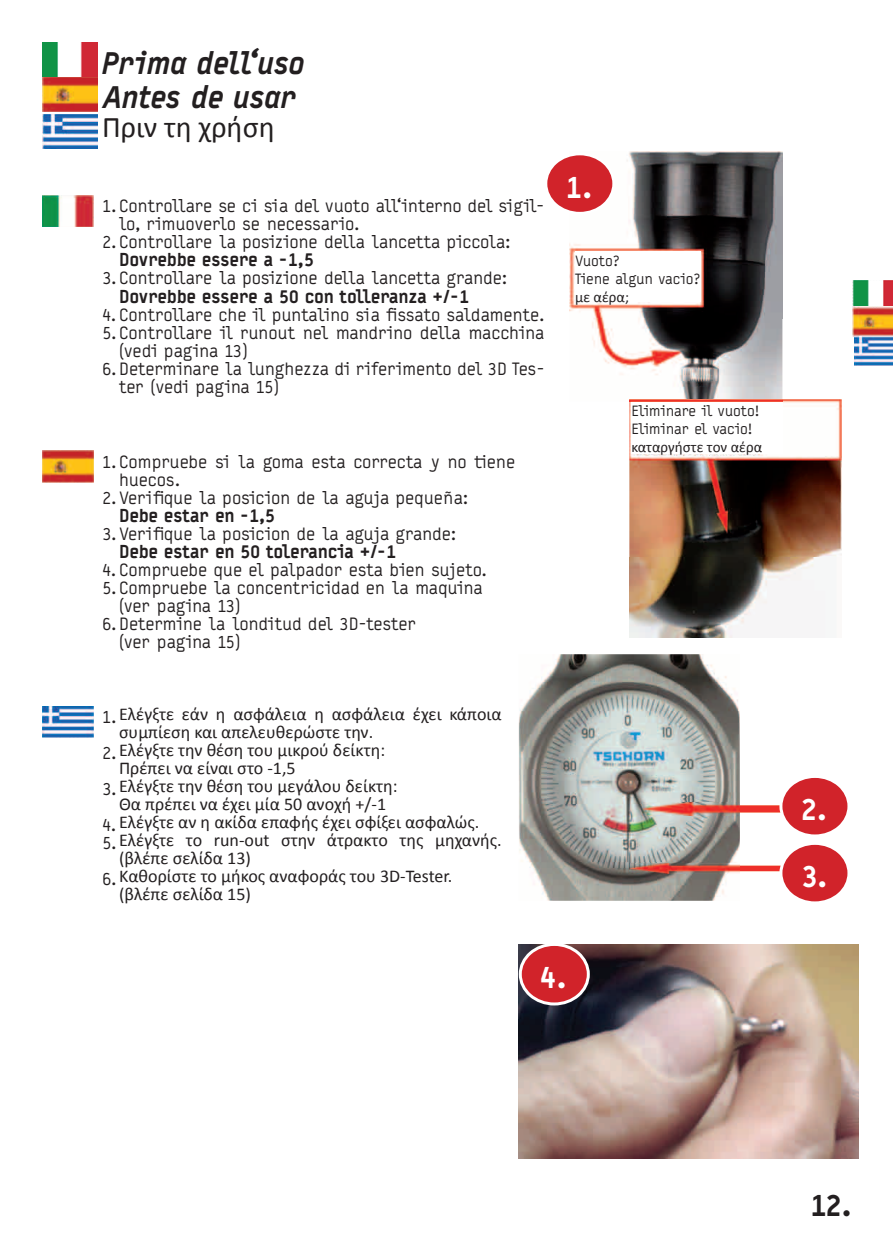
<style>
.page{position:relative;width:893px;height:1259px;background:#fff}
.page>*{position:absolute;margin:0;border:0;box-sizing:border-box;transform-origin:0 0}
.t1{font:italic 900 30px/33.9px "Typestar";letter-spacing:-.03em;color:#231f20}
.t2{font:30px "Calibri";color:#231f20}
.t3{font:900 30px "Typestar";color:#fff}
.t4{font:900 30px "Typestar";color:#231f20}
.t5{font:18px/36px "Typestar";letter-spacing:-.015em;color:#231f20}
.t6{font:18px/18px "Calibri";color:#231f20}
.t7{font:900 18px/36px "Typestar";letter-spacing:-.02em;color:#231f20}
.t8{font:15px/18px "Typestar";letter-spacing:-.02em;color:#231f20}
.t9{font:15px "Calibri";color:#231f20}
</style>
<div class="page">
<img style="left:43px;top:196px;width:51px;height:30px">
<img style="left:570px;top:151px;width:212px;height:248px">
<img style="left:519px;top:654px;width:221px;height:246px">
<img style="left:629px;top:863px;width:150px;height:10px">
<img style="left:642px;top:803px;width:137px;height:12px">
<svg style="left:779px;top:777px;width:69px;height:125px"></svg>
<svg style="left:547px;top:152px;width:68px;height:63px"></svg>
<img style="left:519px;top:944px;width:340px;height:214px">
<svg style="left:519px;top:944px;width:71px;height:61px;background:#b74148"></svg>
<img style="left:629px;top:399px;width:213px;height:238px">
<img style="left:629px;top:399px;width:153px;height:2px">
<img style="left:43px;top:451px;width:51px;height:31px">
<img style="left:43px;top:706px;width:51px;height:31px">
<img style="left:853px;top:281px;width:40px;height:25px">
<img style="left:853px;top:306px;width:40px;height:31px">
<img style="left:855px;top:337px;width:38px;height:28px">
<div style="left:575px;top:252px;width:126px;height:50px;background:#fff"></div>
<div style="left:631px;top:402px;width:151px;height:51px;background:#fff"></div>
<img style="left:43px;top:43px;width:55px;height:69px">
<img style="left:43px;top:115px;width:55px;height:34px">
<h1 class="t1" style="left:102px;top:47px;width:205px">Prima dell‘uso<br>Antes de usar</h1>
<h1 class="t2" style="left:102px;top:108px;width:174px">Πριν τη χρήση</h1>
<p class="t5" style="left:119px;top:197px;width:427px;line-height:18px;text-indent:-17px">1. Controllare se ci sia del vuoto all‘interno del sigil&shy;lo, rimuoverlo se necessario.</p>
<p class="t5" style="left:102px;top:224px;width:410px">2. Controllare la posizione della lancetta piccola:</p>
<p class="t7" style="left:119px;top:242px;width:196px">Dovrebbe essere a -1,5</p>
<p class="t5" style="left:102px;top:260px;width:406px">3. Controllare la posizione della lancetta grande:</p>
<p class="t7" style="left:119px;top:278px;width:352px">Dovrebbe essere a 50 con tolleranza +/-1</p>
<p class="t5" style="left:102px;top:296px;width:444px">4. Controllare che il puntalino sia fissato saldamente.</p>
<p class="t5" style="left:119px;top:323px;width:427px;line-height:18px;text-indent:-17px">5. Controllare il runout nel mandrino della macchina (vedi pagina 13)</p>
<p class="t5" style="left:119px;top:359px;width:427px;line-height:18px;text-indent:-17px">6. Determinare la lunghezza di riferimento del 3D Tes&shy;ter (vedi pagina 15)</p>
<p class="t5" style="left:102px;top:443px;width:415px">1. Compruebe si la goma esta correcta y no tiene<br>2.Verifique la posicion de la aguja pequeña:<br>3.Verifique la posicion de la aguja grande:</p>
<p class="t5" style="left:102px;top:560px;width:386px;line-height:18px">4. Compruebe que el palpador esta bien sujeto.<br>5.Compruebe la concentricidad en la maquina</p>
<p class="t5" style="left:102px;top:605px;width:316px">6.Determine la londitud del 3D-tester</p>
<p class="t5" style="left:119px;top:461px;width:62px">huecos.</p>
<p class="t7" style="left:119px;top:497px;width:279px">Debe estar en -1,5<br>Debe estar en 50 tolerancia +/-1</p>
<p class="t5" style="left:119px;top:587px;width:122px">(ver pagina 13) (ver pagina 15)</p>
<p class="t6" style="left:119px;top:704px;width:384px">Ελέγξτε εάν η ασφάλεια η ασφάλεια έχει κάποια συμπίεση και απελευθερώστε την.<br>Ελέγξτε την θέση του μικρού δείκτη:<br>Πρέπει να είναι στο -1,5<br>Ελέγξτε την θέση του μεγάλου δείκτη:<br>Θα πρέπει να έχει μία 50 ανοχή +/-1<br>Ελέγξτε αν η ακίδα επαφής έχει σφίξει ασφαλώς.<br>Ελέγξτε το run-out στην άτρακτο της μηχανής. (βλέπε σελίδα 13)<br>Καθορίστε το μήκος αναφοράς του 3D-Tester. (βλέπε σελίδα 15)</p>
<p class="t5" style="left:102px;top:699px;width:16px;text-align:justify">1.<br>2.<br>3.<br>4.</p>
<p class="t5" style="left:102px;top:825px;width:16px">5.<br>6.</p>
<h1 class="t3" style="left:566px;top:168px;width:28px">1.</h1>
<p class="t8" style="left:575px;top:252px;width:127px">Vuoto?<br>Tiene algun vacio?</p>
<p class="t9" style="left:575px;top:287px;width:55px">με αέρα;</p>
<p class="t8" style="left:631px;top:402px;width:130px">Eliminare il vuoto!<br>Eliminar el vacio!</p>
<p class="t9" style="left:631px;top:437px;width:132px">καταργήστε τον αέρα</p>
<h1 class="t3" style="left:540px;top:958px;width:27px">4.</h1>
<h1 class="t3" style="left:801px;top:790px;width:27px">2.</h1>
<h1 class="t3" style="left:801px;top:857px;width:28px">3.</h1>
<h1 class="t4" style="left:810px;top:1186px;width:42px">12.</h1>
</div>
